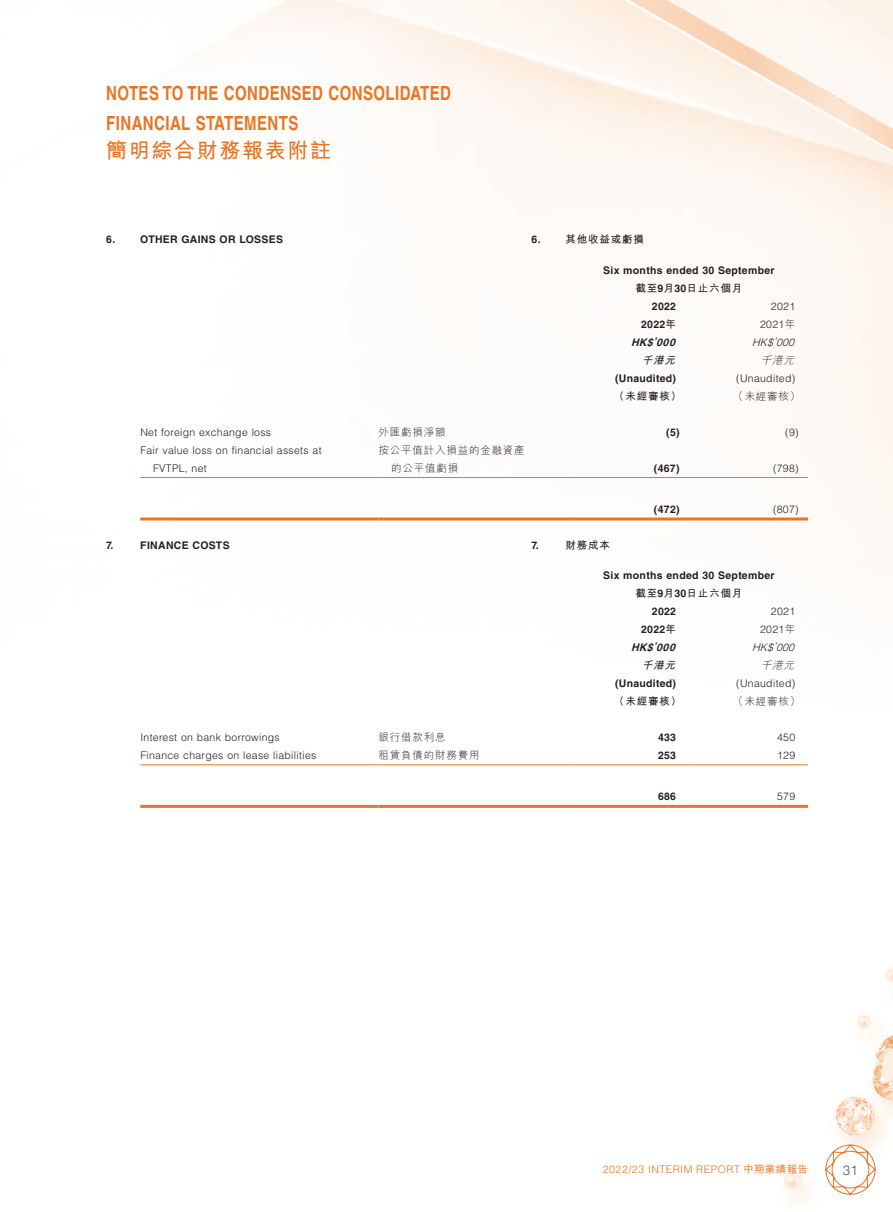
<style>
.page{position:relative;width:893px;height:1212px;background:#fff}
.page>*{position:absolute;margin:0;border:0;box-sizing:border-box;transform-origin:0 0}
.t1{font:700 21px "M Hei HK";letter-spacing:.08em;color:#e87424}
.t2{font:700 19.5px/30px "Helvetica LT Std";letter-spacing:.03em;color:#e87424;scale:.77 1}
.t3{font:300 13.5px "Helvetica LT Std";color:#57585a}
.t4{font:300 10.5px/18px "Helvetica LT Std";letter-spacing:.03em;color:#231f20}
.t5{font:700 10.5px "Helvetica LT Std";letter-spacing:.03em;color:#231f20}
.t6{font:300 10.5px/18px "M Hei HK";letter-spacing:.08em;color:#231f20}
.t7{font:700 10.5px "M Hei HK";letter-spacing:.08em;color:#231f20}
.t8{font:300 10.5px "Helvetica LT Std";letter-spacing:.055em;color:#e87424}
.t9{font:italic 700 10.5px "Helvetica LT Std";color:#231f20}
.t10{font:italic 300 10.5px "Helvetica LT Std";color:#231f20}
.t11{font:italic 700 10.5px "M Hei HK";color:#231f20}
.t12{font:italic 300 10.5px "M Hei HK";color:#231f20}
.s1{font-family:"Helvetica LT Std"}
.s2{font-family:"M Hei HK"}
.s3{font-family:"M Hei HK";font-weight:500}
</style>
<div class="page">
<img style="left:140px;top:0;width:753px;height:1204px">
<svg style="left:825px;top:1144px;width:51px;height:51px"></svg>
<hr style="left:140px;top:477px;width:238px;height:1px;background:#e87424">
<hr style="left:378px;top:477px;width:192px;height:1px;background:#e87424">
<hr style="left:570px;top:477px;width:119px;height:1px;background:#e87424">
<hr style="left:689px;top:477px;width:119px;height:1px;background:#e87424">
<hr style="left:140px;top:517px;width:238px;height:3px;background:#e87424">
<hr style="left:378px;top:517px;width:192px;height:3px;background:#e87424">
<hr style="left:570px;top:517px;width:119px;height:3px;background:#e87424">
<hr style="left:689px;top:517px;width:119px;height:3px;background:#e87424">
<hr style="left:140px;top:764px;width:238px;height:1px;background:#e87424">
<hr style="left:378px;top:764px;width:192px;height:1px;background:#e87424">
<hr style="left:570px;top:764px;width:119px;height:1px;background:#e87424">
<hr style="left:689px;top:764px;width:119px;height:1px;background:#e87424">
<hr style="left:140px;top:805px;width:238px;height:3px;background:#e87424">
<hr style="left:378px;top:805px;width:192px;height:3px;background:#e87424">
<hr style="left:570px;top:805px;width:119px;height:3px;background:#e87424">
<hr style="left:689px;top:805px;width:119px;height:3px;background:#e87424">
<h2 class="t2" style="left:106px;top:78px;width:449px">NOTES TO THE CONDENSED CONSOLIDATED<br>FINANCIAL STATEMENTS</h2>
<h1 class="t1" style="left:106px;top:135px;width:226px">簡明綜合財務報表附註</h1>
<p class="t5" style="left:106px;top:233px;width:178px">6. OTHER GAINS OR LOSSES</p>
<p class="t7" style="left:531px;top:232px;width:114px"><span class="s1">6.</span> 其他收益或虧損</p>
<p class="t5" style="left:603px;top:264px;width:173px">Six months ended 30 September</p>
<p class="t7" style="left:635px;top:280px;width:109px">截至<span class="s1">9</span>月<span class="s1">30</span>日止六個月</p>
<p class="t5" style="left:652px;top:300px;width:26px">2022</p>
<p class="t4" style="left:771px;top:297px;width:26px">2021</p>
<p class="t5" style="left:641px;top:318px;width:37px">2022<span class="s2">年</span></p>
<p class="t4" style="left:760px;top:315px;width:37px">2021<span class="s2">年</span></p>
<p class="t9" style="left:631px;top:336px;width:49px">HK$’000</p>
<p class="t10" style="left:752px;top:336px;width:47px">HK$’000</p>
<p class="t11" style="left:642px;top:353px;width:38px">千港元</p>
<p class="t12" style="left:761px;top:355px;width:37px">千港元</p>
<p class="t5" style="left:615px;top:372px;width:63px">(Unaudited)</p>
<p class="t4" style="left:736px;top:369px;width:60px">(Unaudited)</p>
<p class="t7" style="left:614px;top:389px;width:69px">（未經審核）</p>
<p class="t6" style="left:733px;top:387px;width:69px">（未經審核）</p>
<p class="t4" style="left:140px;top:423px;width:132px">Net foreign exchange loss</p>
<p class="t6" style="left:378px;top:423px;width:69px">外匯虧損淨額</p>
<p class="t5" style="left:666px;top:426px;width:15px">(5)</p>
<p class="t4" style="left:785px;top:423px;width:15px">(9)</p>
<p class="t4" style="left:153px;top:441px;width:170px;text-indent:-13px">Fair value loss on financial assets at<br>FVTPL, net</p>
<p class="t6" style="left:391px;top:441px;width:135px;text-indent:-13px">按公平值計入損益的金融資產的公平值虧損</p>
<p class="t5" style="left:654px;top:462px;width:27px">(467)</p>
<p class="t4" style="left:773px;top:459px;width:27px">(798)</p>
<p class="t5" style="left:654px;top:502px;width:27px">(472)</p>
<p class="t4" style="left:773px;top:500px;width:27px">(807)</p>
<p class="t5" style="left:106px;top:538px;width:9px">7.</p>
<p class="t5" style="left:140px;top:538px;width:91px">FINANCE COSTS</p>
<p class="t5" style="left:531px;top:538px;width:9px">7.</p>
<p class="t7" style="left:566px;top:537px;width:46px">財務成本</p>
<p class="t5" style="left:603px;top:569px;width:173px">Six months ended 30 September</p>
<p class="t7" style="left:635px;top:586px;width:109px">截至<span class="s1">9</span>月<span class="s1">30</span>日止六個月</p>
<p class="t5" style="left:652px;top:605px;width:26px">2022</p>
<p class="t4" style="left:771px;top:602px;width:26px">2021</p>
<p class="t5" style="left:641px;top:623px;width:37px">2022<span class="s2">年</span></p>
<p class="t4" style="left:760px;top:620px;width:37px">2021<span class="s2">年</span></p>
<p class="t9" style="left:631px;top:641px;width:49px">HK$’000</p>
<p class="t10" style="left:752px;top:641px;width:47px">HK$’000</p>
<p class="t11" style="left:642px;top:658px;width:38px">千港元</p>
<p class="t12" style="left:761px;top:660px;width:37px">千港元</p>
<p class="t5" style="left:615px;top:677px;width:63px">(Unaudited)</p>
<p class="t4" style="left:736px;top:674px;width:60px">(Unaudited)</p>
<p class="t7" style="left:614px;top:694px;width:69px">（未經審核）</p>
<p class="t6" style="left:733px;top:692px;width:69px">（未經審核）</p>
<p class="t4" style="left:140px;top:728px;width:141px">Interest on bank borrowings</p>
<p class="t6" style="left:378px;top:728px;width:69px">銀行借款利息</p>
<p class="t5" style="left:658px;top:731px;width:20px">433</p>
<p class="t4" style="left:777px;top:728px;width:20px">450</p>
<p class="t4" style="left:140px;top:746px;width:178px">Finance charges on lease liabilities</p>
<p class="t6" style="left:378px;top:746px;width:103px">租賃負債的財務費用</p>
<p class="t5" style="left:658px;top:749px;width:20px">253</p>
<p class="t4" style="left:777px;top:746px;width:20px">129</p>
<p class="t5" style="left:658px;top:790px;width:20px">686</p>
<p class="t4" style="left:777px;top:787px;width:20px">579</p>
<p class="t8" style="left:603px;top:1163px;width:207px">2022/23 INTERIM REPORT <span class="s3">中期業績報告</span></p>
<p class="t3" style="left:843px;top:1161px;width:17px">31</p>
</div>
